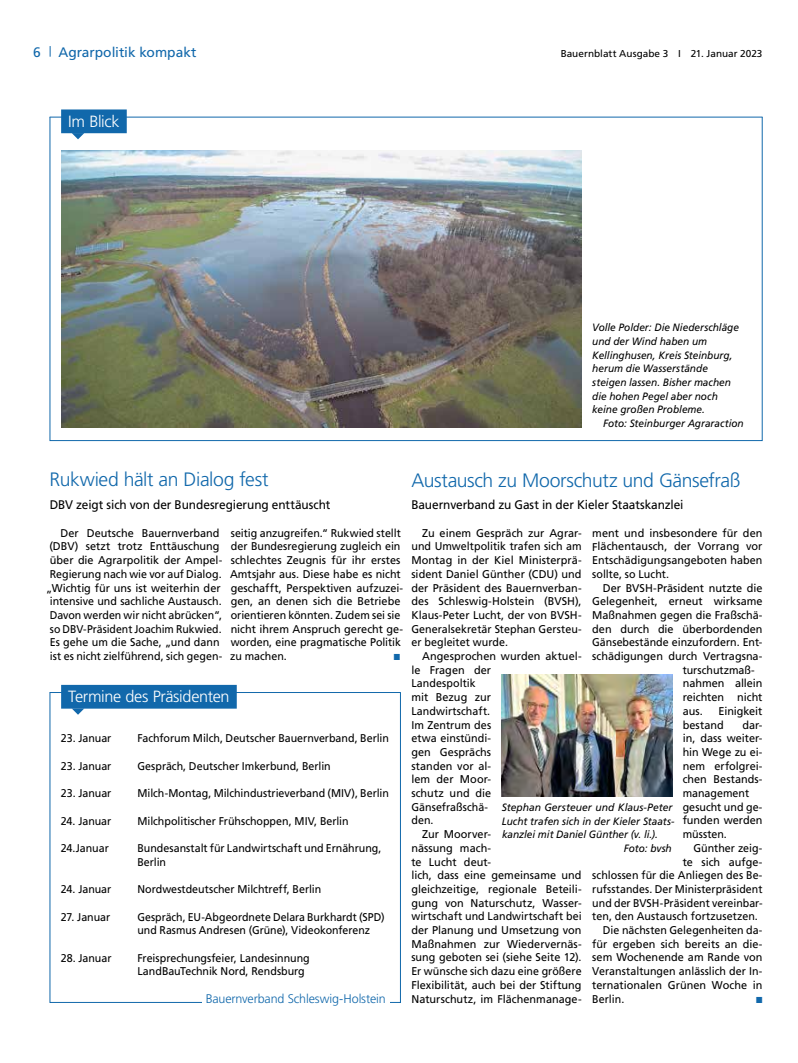
<style>
.page{position:relative;width:798px;height:1063px;background:#fff}
.page>*{position:absolute;margin:0;border:0;box-sizing:border-box;transform-origin:0 0}
.t1{font:300 19.38px "Frutiger LT Std";letter-spacing:-.025em;color:#1168ab}
.t2{font:300 16.25px "Frutiger LT Std";letter-spacing:-.02em;color:#fff}
.t3{font:13.75px "Frutiger LT Std";letter-spacing:-.005em;color:#1168ab}
.t4{font:12.5px "Frutiger LT Std";letter-spacing:-.005em;color:#000;scale:.95 1}
.t5{font:300 12.5px "Frutiger LT Std";letter-spacing:-.01em;color:#1168ab}
.t6{font:11.25px/13.8px "Frutiger LT Std";color:#000;text-align:justify}
.t7{font:11.25px/13.8px "Frutiger LT Std";color:#000;scale:.95 1}
.t8{font:11.25px/13.8px "Frutiger LT Std";color:#000;scale:.94 1}
.t9{font:11.25px "Frutiger LT Std";color:#000;scale:.96 1}
.t10{font:italic 10.62px/13.8px "Frutiger LT Std";color:#000;scale:.95 1}
.t11{font:italic 10.62px "Frutiger LT Std";color:#000}
.t12{font:10px "Frutiger LT Std";color:#000}
.t13{font:8.75px "Zapf Dingbats Std";color:#1168ab;scale:.95 1}
</style>
<div class="page">
<div style="left:61px;top:109px;width:66px;height:24px;background:#1168ab"></div>
<svg style="left:72px;top:133px;width:12px;height:6px"></svg>
<img style="left:61px;top:151px;width:520px;height:276px">
<div style="left:61px;top:685px;width:176px;height:24px;background:#1168ab"></div>
<div style="left:50px;top:692px;width:350px;height:311px;border:1px solid #1168ab"></div>
<svg style="left:72px;top:708px;width:12px;height:7px"></svg>
<div style="left:202px;top:989px;width:187px;height:14px;background:#fff"></div>
<img style="left:501px;top:674px;width:170px;height:122px">
<p class="t3" style="left:33px;top:44px;width:9px">6</p>
<p class="t3" style="left:58px;top:44px;width:140px">Agrarpolitik kompakt</p>
<p class="t12" style="left:560px;top:47px;width:203px">Bauernblatt Ausgabe 3 I 21. Januar 2023</p>
<h2 class="t2" style="left:68px;top:112px;width:53px">Im Blick</h2>
<p class="t10" style="left:592px;top:321px;width:156px">Volle Polder: Die Niederschläge und der Wind haben um<br>Kellinghusen, Kreis Steinburg, herum die Wasserstände steigen lassen. Bisher machen die hohen Pegel aber noch keine großen Probleme.</p>
<p class="t10" style="left:603px;top:417px;width:149px">Foto: Steinburger Agraraction</p>
<h1 class="t1" style="left:50px;top:468px;width:220px">Rukwied hält an Dialog fest</h1>
<p class="t4" style="left:50px;top:498px;width:297px">DBV zeigt sich von der Bundesregierung enttäuscht</p>
<p class="t6" style="left:46px;top:526px;width:177px;text-align:right">Der Deutsche Bauernverband (DBV) setzt trotz Enttäuschung über die Agrarpolitik der Ampel-Regierung nach wie vor auf Dialog. „Wichtig für uns ist weiterhin der intensive und sachliche Austausch.<br>Davon werden wir nicht abrücken“, so DBV-Präsident Joachim Rukwied.<br>Es gehe um die Sache, „und dann ist es nicht zielführend, sich gegen-</p>
<p class="t7" style="left:230px;top:526px;width:184px">seitig anzugreifen.“ Rukwied stellt der Bundesregierung zugleich ein schlechtes Zeugnis für ihr erstes<br>Amtsjahr aus. Diese habe es nicht geschafft, Perspektiven aufzuzei&shy;gen, an denen sich die Betriebe orientieren könnten. Zudem sei sie nicht ihrem Anspruch gerecht ge&shy;worden, eine pragmatische Politik zu machen.</p>
<p class="t13" style="left:393px;top:653px;width:8px">■</p>
<h2 class="t2" style="left:68px;top:688px;width:163px">Termine des Präsidenten</h2>
<p class="t7" style="left:61px;top:732px;width:55px">23. Januar</p>
<p class="t7" style="left:137px;top:732px;width:266px">Fachforum Milch, Deutscher Bauernverband, Berlin</p>
<p class="t7" style="left:61px;top:759px;width:55px">23. Januar</p>
<p class="t7" style="left:137px;top:759px;width:205px">Gespräch, Deutscher Imkerbund, Berlin</p>
<p class="t7" style="left:61px;top:787px;width:55px">23. Januar</p>
<p class="t7" style="left:137px;top:787px;width:266px">Milch-Montag, Milchindustrieverband (MIV), Berlin</p>
<p class="t7" style="left:61px;top:814px;width:55px">24. Januar</p>
<p class="t7" style="left:137px;top:814px;width:224px">Milchpolitischer Frühschoppen, MIV, Berlin</p>
<p class="t7" style="left:61px;top:841px;width:52px">24.Januar</p>
<p class="t7" style="left:137px;top:841px;width:258px">Bundesanstalt für Landwirtschaft und Ernährung,<br>Berlin</p>
<p class="t7" style="left:61px;top:882px;width:55px">24. Januar</p>
<p class="t7" style="left:137px;top:882px;width:195px">Nordwestdeutscher Milchtreff, Berlin</p>
<p class="t7" style="left:61px;top:910px;width:54px">27. Januar</p>
<p class="t8" style="left:137px;top:910px;width:264px">Gespräch, EU-Abgeordnete Delara Burkhardt (SPD) und Rasmus Andresen (Grüne), Videokonferenz</p>
<p class="t7" style="left:61px;top:951px;width:55px">28. Januar</p>
<p class="t7" style="left:137px;top:951px;width:183px">Freisprechungsfeier, Landesinnung<br>LandBauTechnik Nord, Rendsburg</p>
<p class="t5" style="left:206px;top:991px;width:181px">Bauernverband Schleswig-Holstein</p>
<h1 class="t1" style="left:411px;top:469px;width:330px">Austausch zu Moorschutz und Gänsefraß</h1>
<p class="t4" style="left:411px;top:498px;width:288px">Bauernverband zu Gast in der Kieler Staatskanzlei</p>
<p class="t6" style="left:411px;top:526px;width:172px;text-indent:11px">Zu einem Gespräch zur Agrar&shy;und Umweltpolitik trafen sich am Montag in der Kiel Ministerprä&shy;sident Daniel Günther (CDU) und der Präsident des Bauernverban&shy;des Schleswig-Holstein (BVSH), Klaus-Peter Lucht, der von BVSH-Generalsekretär Stephan Gersteu&shy;er begleitet wurde.</p>
<p class="t6" style="left:422px;top:649px;width:161px">Angesprochen wurden aktuel-</p>
<p class="t6" style="left:411px;top:663px;width:81px">le Fragen der</p>
<p class="t7" style="left:411px;top:677px;width:69px">Landespoltik</p>
<p class="t6" style="left:411px;top:690px;width:81px">mit Bezug zur</p>
<p class="t7" style="left:411px;top:704px;width:84px">Landwirtschaft.</p>
<p class="t9" style="left:411px;top:718px;width:85px">Im Zentrum des</p>
<p class="t9" style="left:411px;top:732px;width:85px">etwa einstündi-</p>
<p class="t6" style="left:411px;top:745px;width:81px">gen Gesprächs</p>
<p class="t6" style="left:411px;top:759px;width:81px">standen vor al-</p>
<p class="t6" style="left:411px;top:773px;width:81px">lem der Moor-</p>
<p class="t6" style="left:411px;top:786px;width:81px">schutz und die</p>
<p class="t7" style="left:411px;top:800px;width:82px">Gänsefraßschä-</p>
<p class="t7" style="left:411px;top:814px;width:25px">den.</p>
<p class="t6" style="left:422px;top:827px;width:71px">Zur Moorver-</p>
<p class="t6" style="left:411px;top:841px;width:81px">nässung mach-</p>
<p class="t6" style="left:411px;top:855px;width:81px">te Lucht deut-</p>
<p class="t6" style="left:411px;top:869px;width:172px">lich, dass eine gemeinsame und</p>
<p class="t6" style="left:411px;top:882px;width:172px">gleichzeitige, regionale Beteili-</p>
<p class="t6" style="left:411px;top:896px;width:172px">gung von Naturschutz, Wasser-</p>
<p class="t7" style="left:411px;top:910px;width:181px">wirtschaft und Landwirtschaft bei</p>
<p class="t6" style="left:411px;top:923px;width:172px">der Planung und Umsetzung von</p>
<p class="t6" style="left:411px;top:937px;width:172px">Maßnahmen zur Wiedervernäs-</p>
<p class="t9" style="left:411px;top:951px;width:179px">sung geboten sei (siehe Seite 12).</p>
<p class="t7" style="left:411px;top:964px;width:181px">Er wünsche sich dazu eine größere</p>
<p class="t6" style="left:411px;top:978px;width:172px">Flexibilität, auch bei der Stiftung</p>
<p class="t6" style="left:411px;top:992px;width:172px">Naturschutz, im Flächenmanage-</p>
<p class="t6" style="left:592px;top:526px;width:172px">ment und insbesondere für den Flächentausch, der Vorrang vor Entschädigungsangeboten haben sollte, so Lucht.</p>
<p class="t6" style="left:602px;top:581px;width:161px">Der BVSH-Präsident nutzte die</p>
<p class="t6" style="left:592px;top:595px;width:172px">Gelegenheit, erneut wirksame</p>
<p class="t6" style="left:592px;top:608px;width:172px">Maßnahmen gegen die Fraßschä-</p>
<p class="t6" style="left:592px;top:622px;width:172px">den durch die überbordenden</p>
<p class="t7" style="left:592px;top:636px;width:181px">Gänsebestände einzufordern. Ent-</p>
<p class="t6" style="left:592px;top:649px;width:172px">schädigungen durch Vertragsna-</p>
<p class="t7" style="left:682px;top:663px;width:77px">turschutzmaß-</p>
<p class="t6" style="left:682px;top:677px;width:81px">nahmen allein</p>
<p class="t6" style="left:682px;top:690px;width:81px">reichten nicht</p>
<p class="t6" style="left:682px;top:704px;width:22px">aus.</p>
<p class="t6" style="left:682px;top:704px;width:81px;text-indent:36px">Einigkeit bestand</p>
<p class="t6" style="left:682px;top:718px;width:81px;text-align:left;text-indent:60px">dar&shy;in, dass weiter&shy;hin Wege zu ei&shy;nem erfolgrei&shy;chen Bestands&shy;management gesucht und ge&shy;funden werden müssten.</p>
<p class="t7" style="left:693px;top:841px;width:74px">Günther zeig-</p>
<p class="t6" style="left:682px;top:855px;width:81px">te sich aufge-</p>
<p class="t7" style="left:592px;top:869px;width:181px">schlossen für die Anliegen des Be-</p>
<p class="t8" style="left:592px;top:882px;width:182px">rufsstandes. Der Ministerpräsident</p>
<p class="t8" style="left:592px;top:896px;width:182px">und der BVSH-Präsident vereinbar-</p>
<p class="t7" style="left:592px;top:910px;width:176px">ten, den Austausch fortzusetzen.</p>
<p class="t7" style="left:602px;top:923px;width:169px">Die nächsten Gelegenheiten da-</p>
<p class="t6" style="left:592px;top:937px;width:172px">für ergeben sich bereits an die-</p>
<p class="t6" style="left:592px;top:951px;width:172px">sem Wochenende am Rande von</p>
<p class="t7" style="left:592px;top:964px;width:181px">Veranstaltungen anlässlich der In-</p>
<p class="t6" style="left:592px;top:978px;width:172px">ternationalen Grünen Woche in</p>
<p class="t7" style="left:592px;top:992px;width:35px">Berlin.</p>
<p class="t13" style="left:755px;top:995px;width:8px">■</p>
<p class="t11" style="left:501px;top:801px;width:172px">Stephan Gersteuer und Klaus-Peter</p>
<p class="t10" style="left:501px;top:814px;width:183px">Lucht trafen sich in der Kieler Staats-</p>
<p class="t10" style="left:502px;top:828px;width:165px">kanzlei mit Daniel Günther (v. li.).</p>
<p class="t10" style="left:623px;top:842px;width:52px">Foto: bvsh</p>
</div>
